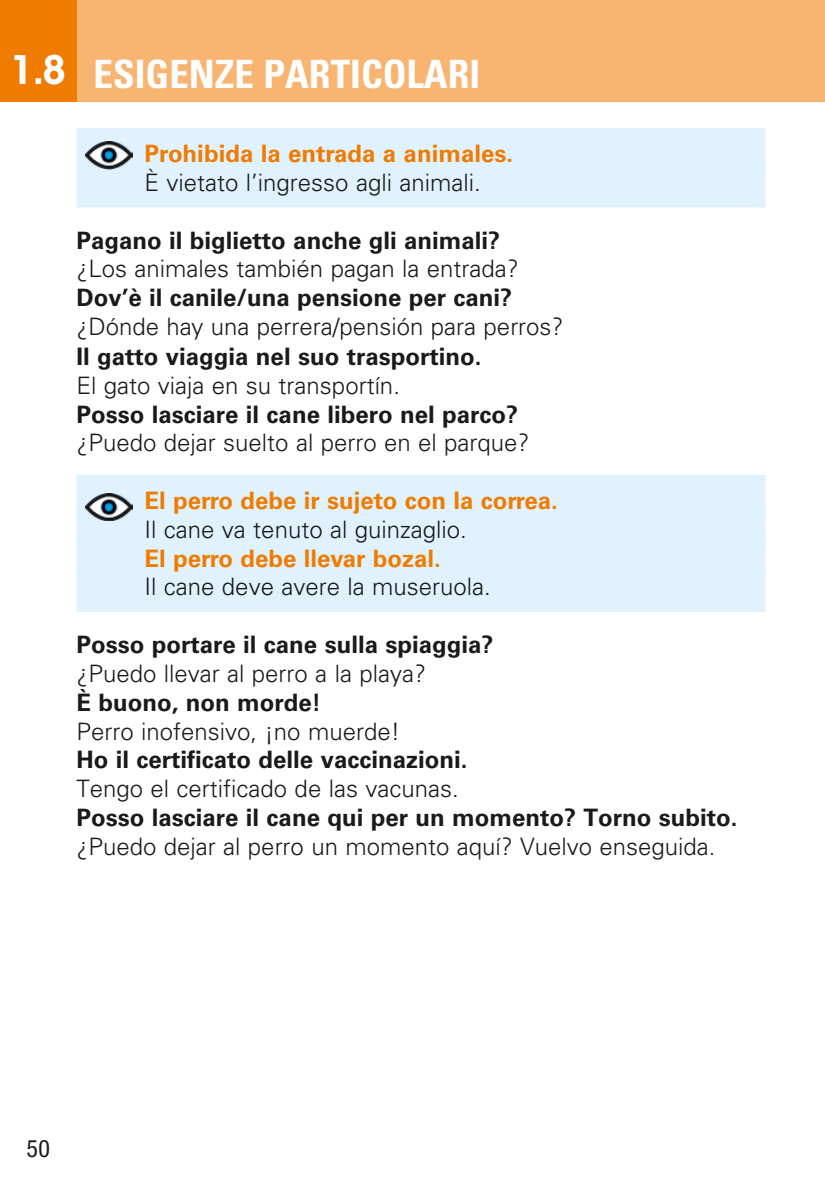
<style>
.page{position:relative;width:825px;height:1191px;background:#fff}
.page>*{position:absolute;margin:0;border:0;box-sizing:border-box;transform-origin:0 0}
.t1{font:700 condensed 39px "Univers LT Std";color:#fff}
.t2{font:300 24px "Univers LT Std";color:#1a1a18}
.t3{font:700 24px "Univers LT Std";color:#1a1a18}
.t4{font:700 24px "Univers LT Std";color:#ef7c00}
.t5{font:condensed 24px "Helvetica Neue LT Std";color:#1a1a18}
.s1{font-family:"ITC Avant Garde Std";font-weight:600;font-stretch:normal}
</style>
<div class="page">
<div style="left:0;top:0;width:825px;height:102px;background:#f8b471"></div>
<div style="left:0;top:0;width:77px;height:102px;background:#ef7c00"></div>
<div style="left:77px;top:128px;width:688px;height:42px;background:#dff2fd"></div>
<div style="left:77px;top:165px;width:688px;height:42px;background:#dff2fd"></div>
<div style="left:77px;top:475px;width:688px;height:42px;background:#dff2fd"></div>
<div style="left:77px;top:504px;width:688px;height:42px;background:#dff2fd"></div>
<div style="left:77px;top:532px;width:688px;height:42px;background:#dff2fd"></div>
<div style="left:77px;top:570px;width:688px;height:42px;background:#dff2fd"></div>
<img style="left:86px;top:142px;width:46px;height:27px">
<svg style="left:103px;top:150px;width:12px;height:11px"></svg>
<img style="left:86px;top:493px;width:46px;height:27px">
<svg style="left:103px;top:501px;width:12px;height:11px"></svg>
<h1 class="t1" style="left:11px;top:51px;width:471px"><span class="s1">1.8</span> ESIGENZE PARTICOLARI</h1>
<p class="t4" style="left:145px;top:145px;width:370px">Prohibida la entrada a animales.</p>
<p class="t2" style="left:145px;top:174px;width:338px">È vietato l’ingresso agli animali.</p>
<p class="t3" style="left:77px;top:231px;width:425px">Pagano il biglietto anche gli animali?</p>
<p class="t2" style="left:77px;top:260px;width:444px">¿Los animales también pagan la entrada?</p>
<p class="t3" style="left:77px;top:289px;width:437px">Dov’è il canile/una pensione per cani?</p>
<p class="t2" style="left:77px;top:318px;width:488px">¿Dónde hay una perrera/pensión para perros?</p>
<p class="t3" style="left:77px;top:348px;width:406px">Il gatto viaggia nel suo trasportino.</p>
<p class="t2" style="left:77px;top:376px;width:325px">El gato viaja en su transportín.</p>
<p class="t3" style="left:77px;top:405px;width:443px">Posso lasciare il cane libero nel parco?</p>
<p class="t2" style="left:77px;top:434px;width:454px">¿Puedo dejar suelto al perro en el parque?</p>
<p class="t4" style="left:145px;top:492px;width:415px">El perro debe ir sujeto con la correa.</p>
<p class="t2" style="left:145px;top:520px;width:324px">Il cane va tenuto al guinzaglio.</p>
<p class="t4" style="left:145px;top:549px;width:298px">El perro debe llevar bozal.</p>
<p class="t2" style="left:145px;top:578px;width:348px">Il cane deve avere la museruola.</p>
<p class="t3" style="left:77px;top:636px;width:418px">Posso portare il cane sulla spiaggia?</p>
<p class="t2" style="left:77px;top:664px;width:351px">¿Puedo llevar al perro a la playa?</p>
<p class="t3" style="left:77px;top:693px;width:246px">È buono, non morde!</p>
<p class="t2" style="left:77px;top:722px;width:325px">Perro inofensivo, ¡no muerde!</p>
<p class="t3" style="left:77px;top:751px;width:392px">Ho il certificato delle vaccinazioni.</p>
<p class="t2" style="left:77px;top:780px;width:384px">Tengo el certificado de las vacunas.</p>
<p class="t3" style="left:77px;top:808px;width:662px">Posso lasciare il cane qui per un momento? Torno subito.</p>
<p class="t2" style="left:77px;top:837px;width:640px">¿Puedo dejar al perro un momento aquí? Vuelvo enseguida.</p>
<p class="t5" style="left:26px;top:1134px;width:25px">50</p>
</div>
